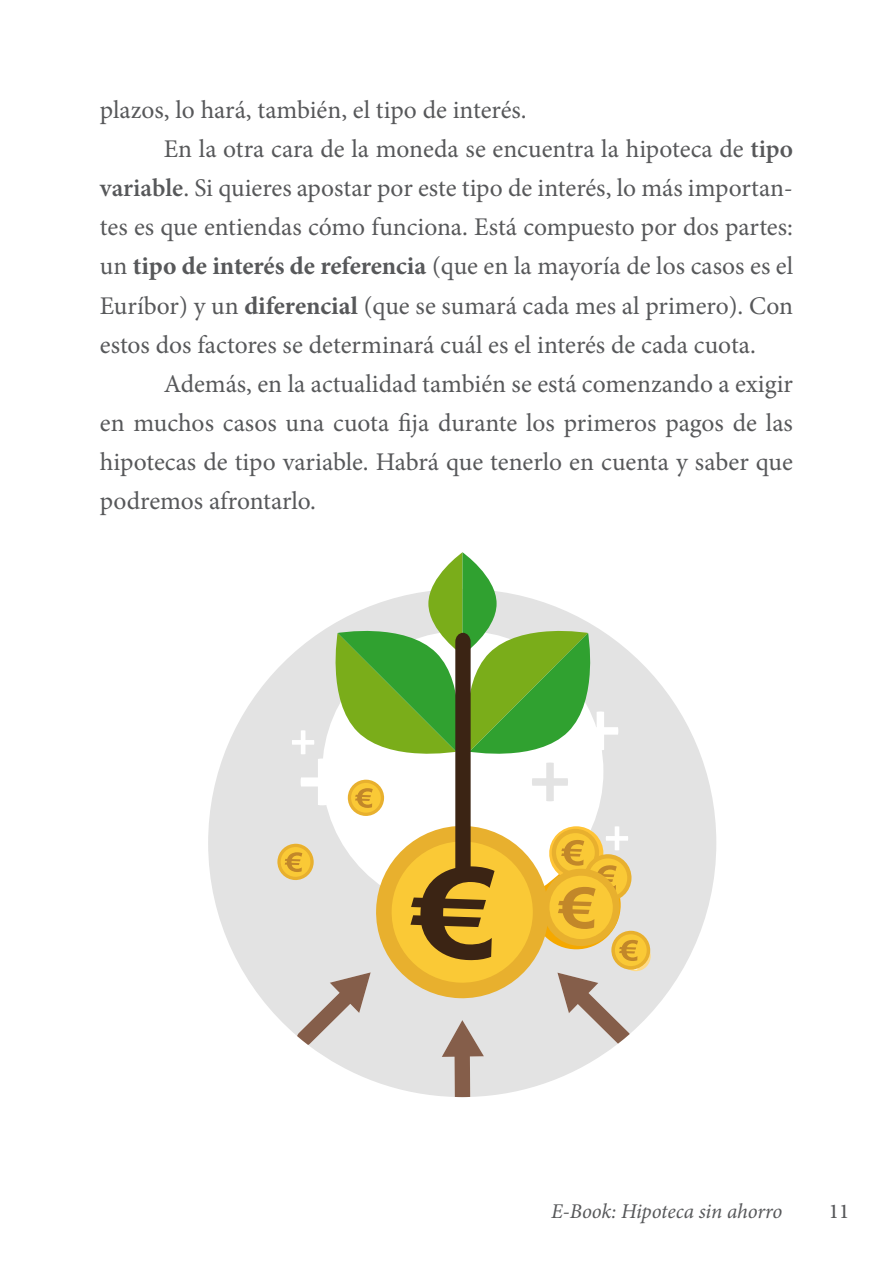
<style>
.page{position:relative;width:893px;height:1263px;background:#fff}
.page>*{position:absolute;margin:0;border:0;box-sizing:border-box;transform-origin:0 0}
.t1{font:25.5px/39px "Minion Pro";color:#57585a;text-align:justify}
.t2{font:italic 21px "Minion Pro";letter-spacing:-.01em;color:#57585a}
.t3{font:500 21px "Minion Pro";color:#57585a}
.s1{font-weight:600}
.s2{font-weight:700}
</style>
<div class="page">
<svg style="left:208px;top:666px;width:508px;height:354px;fill:#e3e3e3"></svg>
<svg style="left:277px;top:843px;width:37px;height:37px"></svg>
<svg style="left:280px;top:552px;width:372px;height:545px"></svg>
<p class="t1" style="left:100px;top:91px;width:428px">plazos, lo hará, también, el tipo de interés.</p>
<p class="t1" style="left:100px;top:130px;width:695px;text-indent:64px">En la otra cara de la moneda se encuentra la hipoteca de <span class="s1">tipo variable</span>. Si quieres apostar por este tipo de interés, lo más importan&shy;tes es que entiendas cómo funciona. Está compuesto por dos partes: un <span class="s2">tipo de interés de referencia</span> (que en la mayoría de los casos es el Euríbor) y un <span class="s2">diferencial</span> (que se sumará cada mes al primero). Con estos dos factores se determinará cuál es el interés de cada cuota.</p>
<p class="t1" style="left:100px;top:364px;width:695px;text-indent:64px">Además, en la actualidad también se está comenzando a exigir en muchos casos una cuota fija durante los primeros pagos de las hipotecas de tipo variable. Habrá que tenerlo en cuenta y saber que podremos afrontarlo.</p>
<p class="t2" style="left:551px;top:1197px;width:233px">E-Book: Hipoteca sin ahorro</p>
<p class="t3" style="left:829px;top:1197px;width:22px">11</p>
</div>
